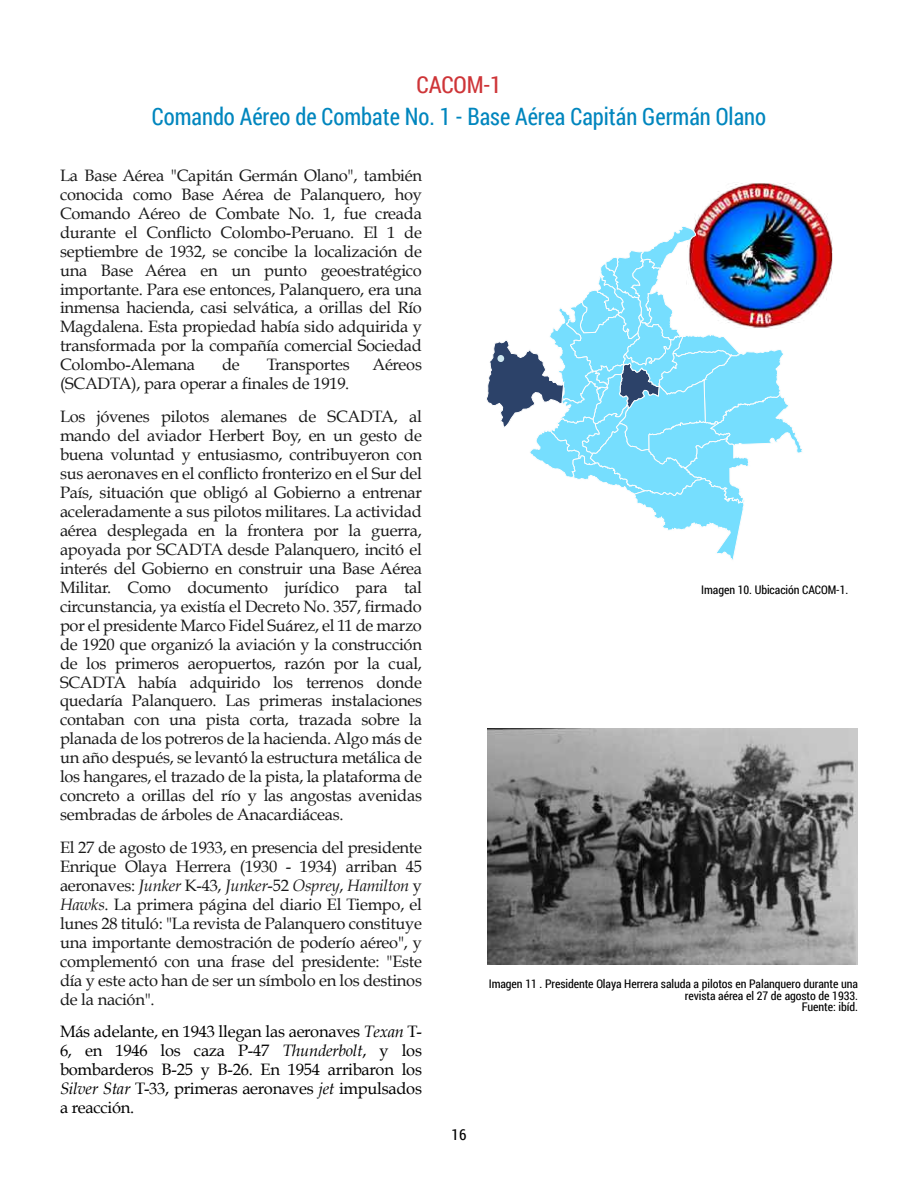
<style>
.page{position:relative;width:918px;height:1188px;background:#fff}
.page>*{position:absolute;margin:0;border:0;box-sizing:border-box;transform-origin:0 0}
.t1{font:24px "Roboto Condensed";color:#0086be;scale:.94 1}
.t2{font:23.4px "Roboto Condensed";letter-spacing:-.005em;color:#ce3538}
.t3{font:16.5px/19px "Book Antiqua";letter-spacing:-.015em;color:#1a1a1a;text-align:justify}
.t4{font:16.5px/18.9px "Book Antiqua";letter-spacing:-.015em;color:#000;text-align:justify}
.t5{font:15.15px "Roboto Condensed";color:#000}
.t6{font:11.85px/11.9px "Roboto Condensed";letter-spacing:-.01em;color:#000;text-align:right}
.s1{font-style:italic}
</style>
<div class="page">
<img style="left:694px;top:183px;width:139px;height:131px">
<svg style="left:486px;top:226px;width:317px;height:324px"></svg>
<div style="left:497px;top:355px;width:7px;height:7px;background:#cee8f0;border-radius:50%"></div>
<img style="left:487px;top:729px;width:371px;height:235px">
<img style="left:717px;top:550px;width:18px;height:10px">
<h2 class="t2" style="left:416px;top:68px;width:87px">CACOM-1</h2>
<h1 class="t1" style="left:152px;top:100px;width:655px">Comando Aéreo de Combate No. 1 - Base Aérea Capitán Germán Olano</h1>
<p class="t3" style="left:60px;top:168px;width:364px">La Base Aérea "Capitán Germán Olano", también conocida como Base Aérea de Palanquero, hoy Comando Aéreo de Combate No. 1, fue creada durante el Conflicto Colombo-Peruano. El 1 de septiembre de 1932, se concibe la localización de una Base Aérea en un punto geoestratégico importante. Para ese entonces, Palanquero, era una inmensa hacienda, casi selvática, a orillas del Río Magdalena. Esta propiedad había sido adquirida y transformada por la compañía comercial Sociedad Colombo-Alemana</p>
<p class="t3" style="left:222px;top:357px;width:19px">de</p>
<p class="t3" style="left:267px;top:357px;width:85px">Transportes</p>
<p class="t3" style="left:372px;top:357px;width:51px">Aéreos</p>
<p class="t3" style="left:60px;top:370px;width:363px;line-height:32.4px">(SCADTA), para operar a finales de 1919.<br>Los jóvenes pilotos alemanes de SCADTA, al</p>
<p class="t3" style="left:60px;top:428px;width:364px">mando del aviador Herbert Boy, en un gesto de buena voluntad y entusiasmo, contribuyeron con sus aeronaves en el conflicto fronterizo en el Sur del País, situación que obligó al Gobierno a entrenar aceleradamente a sus pilotos militares. La actividad aérea desplegada en la frontera por la guerra, apoyada por SCADTA desde Palanquero, incitó el interés del Gobierno en construir una Base Aérea Militar. Como documento jurídico para tal circunstancia, ya existía el Decreto No. 357, firmado por el presidente Marco Fidel Suárez, el 11 de marzo de 1920 que organizó la aviación y la construcción de los primeros aeropuertos, razón por la cual, SCADTA había adquirido los terrenos donde quedaría Palanquero. Las primeras instalaciones contaban con una pista corta, trazada sobre la planada de los potreros de la hacienda. Algo más de un año después, se levantó la estructura metálica de los hangares, el trazado de la pista, la plataforma de concreto a orillas del río y las angostas avenidas sembradas de árboles de Anacardiáceas.</p>
<p class="t3" style="left:60px;top:840px;width:364px">El 27 de agosto de 1933, en presencia del presidente Enrique Olaya Herrera (1930 - 1934) arriban 45 aeronaves: <span class="s1">Junker</span> K-43, <span class="s1">Junker</span>-52 <span class="s1">Osprey</span>, <span class="s1">Hamilton</span> y <span class="s1">Hawks</span>. La primera página del diario El Tiempo, el lunes 28 tituló: "La revista de Palanquero constituye una importante demostración de poderío aéreo", y complementó con una frase del presidente: "Este día y este acto han de ser un símbolo en los destinos de la nación".</p>
<p class="t4" style="left:60px;top:1024px;width:364px">Más adelante, en 1943 llegan las aeronaves <span class="s1">Texan</span> T-6, en 1946 los caza P-47 <span class="s1">Thunderbolt</span>, y los bombarderos B-25 y B-26. En 1954 arribaron los <span class="s1">Silver Star</span> T-33, primeras aeronaves <span class="s1">jet</span> impulsados a reacción.</p>
<p class="t6" style="left:701px;top:583px;width:148px">Imagen 10. Ubicación CACOM-1.</p>
<p class="t6" style="left:489px;top:977px;width:371px">Imagen 11 . Presidente Olaya Herrera saluda a pilotos en Palanquero durante una revista aérea el 27 de agosto de 1933.<br>Fuente: ibíd.</p>
<p class="t5" style="left:452px;top:1124px;width:16px">16</p>
</div>
